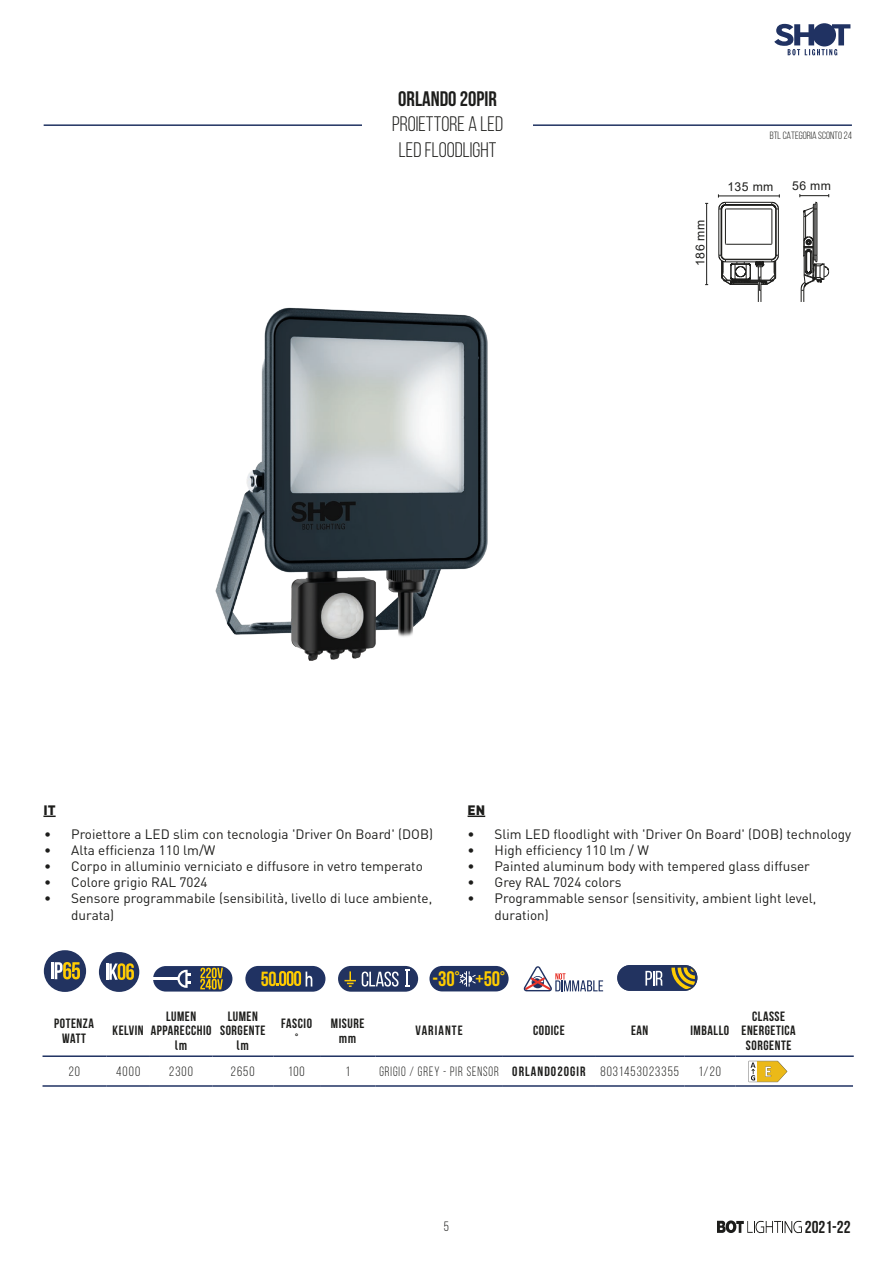
<style>
.page{position:relative;width:893px;height:1263px;background:#fff}
.page>*{position:absolute;margin:0;border:0;box-sizing:border-box;transform-origin:0 0}
.t1{font:21px/25.2px "Bebas Neue";color:#1d1d1b;text-align:center}
.t2{font:700 21px "Bebas Neue";color:#1d1d1b}
.t3{font:700 21px "Bebas Neue";color:#fc0}
.t4{font:700 20.4px "Bebas Neue";color:#fc0}
.t5{font:700 17.25px "Bebas Neue";color:#1d1d1b}
.t6{font:13.5px/16.2px "DIN";color:#1d1d1b}
.t7{font:700 13.5px/14.4px "Bebas Neue";letter-spacing:.04em;color:#1d1d1b;text-align:center}
.t8{font:13.5px "Bebas Neue";letter-spacing:.08em;color:#1d1d1b;scale:.9 1}
.t9{font:13.5px "Bebas Neue";letter-spacing:.08em;color:#1d1d1b}
.t10{font:700 13.5px "Bebas Neue";letter-spacing:.08em;color:#1d1d1b}
.t11{font:700 condensed 13.5px "DIN Pro";color:#1d1d1b}
.t12{font:900 13.5px "DIN";color:#1d1d1b}
.t13{font:12.15px "Arial";letter-spacing:.03em;color:#1d1d1b}
.t14{font:10.5px "Bebas Neue";color:#1d1d1b}
.s1{font-weight:700}
</style>
<div class="page">
<hr style="left:44px;top:124px;width:808px;height:2px;background:#203262">
<div style="left:363px;top:74px;width:170px;height:99px;background:#fff"></div>
<hr style="left:595px;top:1085px;width:89px;height:2px;background:#203262">
<hr style="left:684px;top:1085px;width:51px;height:2px;background:#203262">
<hr style="left:150px;top:1085px;width:62px;height:2px;background:#203262">
<hr style="left:212px;top:1085px;width:61px;height:2px;background:#203262">
<hr style="left:43px;top:1085px;width:63px;height:2px;background:#203262">
<hr style="left:106px;top:1085px;width:44px;height:2px;background:#203262">
<hr style="left:273px;top:1085px;width:47px;height:2px;background:#203262">
<hr style="left:320px;top:1085px;width:55px;height:2px;background:#203262">
<hr style="left:375px;top:1085px;width:128px;height:2px;background:#203262">
<hr style="left:503px;top:1085px;width:92px;height:2px;background:#203262">
<hr style="left:802px;top:1055px;width:52px;height:2px;background:#203262">
<hr style="left:735px;top:1085px;width:67px;height:2px;background:#203262">
<hr style="left:802px;top:1085px;width:51px;height:2px;background:#203262">
<hr style="left:718px;top:196px;width:61px;height:1px;background:#1d1d1b">
<hr style="left:706px;top:203px;width:1px;height:82px;background:#1d1d1b">
<svg style="left:800px;top:194px;width:29px;height:108px"></svg>
<hr style="left:719px;top:209px;width:1px;height:46px;background:#1d1d1b">
<hr style="left:776px;top:209px;width:1px;height:46px;background:#1d1d1b">
<hr style="left:778px;top:209px;width:1px;height:46px;background:#1d1d1b">
<hr style="left:725px;top:204px;width:47px;height:1px;background:#1d1d1b">
<hr style="left:725px;top:202px;width:47px;height:1px;background:#1d1d1b">
<hr style="left:726px;top:209px;width:45px;height:1px;background:#1d1d1b">
<hr style="left:725px;top:210px;width:1px;height:33px;background:#1d1d1b">
<hr style="left:721px;top:209px;width:1px;height:46px;background:#1d1d1b">
<hr style="left:772px;top:210px;width:1px;height:33px;background:#1d1d1b">
<hr style="left:726px;top:205px;width:46px;height:1px;background:#1d1d1b">
<hr style="left:775px;top:209px;width:1px;height:46px;background:#1d1d1b">
<hr style="left:726px;top:244px;width:45px;height:1px;background:#1d1d1b">
<svg style="left:718px;top:194px;width:9px;height:16px"></svg>
<svg style="left:771px;top:194px;width:9px;height:16px"></svg>
<svg style="left:718px;top:255px;width:61px;height:47px"></svg>
<img style="left:215px;top:307px;width:273px;height:354px">
<svg style="left:43px;top:815px;width:13px;height:2px"></svg>
<svg style="left:468px;top:815px;width:17px;height:2px"></svg>
<svg style="left:524px;top:966px;width:79px;height:25px"></svg>
<div style="left:338px;top:966px;width:80px;height:26px;background:#223360;border-radius:13px"></div>
<svg style="left:362px;top:971px;width:37px;height:15px"></svg>
<svg style="left:344px;top:971px;width:12px;height:16px"></svg>
<svg style="left:405px;top:969px;width:4px;height:18px"></svg>
<div style="left:44px;top:950px;width:42px;height:42px;background:#223360;border-radius:21px"></div>
<hr style="left:51px;top:962px;width:3px;height:17px;background:#fff">
<svg style="left:55px;top:962px;width:25px;height:17px"></svg>
<div style="left:99px;top:952px;width:40px;height:40px;background:#223360;border-radius:20px"></div>
<svg style="left:106px;top:963px;width:28px;height:17px"></svg>
<svg style="left:617px;top:965px;width:80px;height:26px;background:#585e69"></svg>
<div style="left:153px;top:966px;width:79px;height:25px;background:#203262;border-radius:13px"></div>
<svg style="left:200px;top:968px;width:23px;height:21px"></svg>
<hr style="left:153px;top:978px;width:26px;height:2px;background:#fff">
<svg style="left:177px;top:970px;width:14px;height:18px"></svg>
<div style="left:245px;top:966px;width:80px;height:26px;background:#203262;border-radius:13px"></div>
<svg style="left:276px;top:971px;width:36px;height:15px"></svg>
<svg style="left:43px;top:1055px;width:810px;height:27px"></svg>
<div style="left:429px;top:966px;width:80px;height:25px;background:#203262;border-radius:13px"></div>
<svg style="left:459px;top:971px;width:17px;height:16px"></svg>
<svg style="left:717px;top:1220px;width:85px;height:13px"></svg>
<svg style="left:774px;top:24px;width:76px;height:31px"></svg>
<h1 class="t2" style="left:398px;top:87px;width:100px">ORLANDO 20PIR</h1>
<h1 class="t1" style="left:392px;top:111px;width:112px">PROIETTORE A LED<br>LED FLOODLIGHT</h1>
<p class="t13" style="left:692px;top:266px;width:47px;rotate:-90deg">186 mm</p>
<p class="t14" style="left:770px;top:130px;width:84px">BTL CATEGORIA SCONTO 24</p>
<p class="t13" style="left:727px;top:178px;width:47px">135 mm</p>
<p class="t13" style="left:792px;top:177px;width:40px">56 mm</p>
<p class="t12" style="left:43px;top:800px;width:14px">IT</p>
<p class="t6" style="left:44px;top:825px;width:390px">• Proiettore a LED slim con tecnologia 'Driver On Board' (DOB)</p>
<p class="t6" style="left:44px;top:841px;width:173px">• Alta efficienza 110 lm/W</p>
<p class="t6" style="left:44px;top:858px;width:380px">• Corpo in alluminio verniciato e diffusore in vetro temperato</p>
<p class="t6" style="left:44px;top:874px;width:165px">• Colore grigio RAL 7024</p>
<p class="t6" style="left:71px;top:890px;width:363px;text-indent:-27px">• Sensore programmabile (sensibilità, livello di luce ambiente, durata)</p>
<p class="t12" style="left:468px;top:800px;width:19px">EN</p>
<p class="t6" style="left:468px;top:825px;width:385px">• Slim LED floodlight with 'Driver On Board' (DOB) technology</p>
<p class="t6" style="left:468px;top:841px;width:183px">• High efficiency 110 lm / W</p>
<p class="t6" style="left:468px;top:858px;width:344px">• Painted aluminum body with tempered glass diffuser</p>
<p class="t6" style="left:468px;top:874px;width:155px">• Grey RAL 7024 colors</p>
<p class="t6" style="left:495px;top:890px;width:323px;text-indent:-27px">• Programmable sensor (sensitivity, ambient light level, duration)</p>
<h2 class="t4" style="left:261px;top:968px;width:17px">50</h2>
<h1 class="t3" style="left:432px;top:967px;width:74px">-30° +50°</h1>
<p class="t7" style="left:151px;top:1009px;width:62px">LUMEN<br>APPARECCHIO</p>
<p class="t11" style="left:175px;top:1035px;width:14px">lm</p>
<p class="t7" style="left:54px;top:1016px;width:41px">POTENZA<br>WATT</p>
<p class="t7" style="left:113px;top:1023px;width:33px">KELVIN</p>
<p class="t7" style="left:220px;top:1009px;width:47px">LUMEN<br>SORGENTE</p>
<p class="t11" style="left:237px;top:1035px;width:14px">lm</p>
<p class="t7" style="left:281px;top:1016px;width:32px">FASCIO °</p>
<p class="t7" style="left:331px;top:1016px;width:35px">MISURE</p>
<p class="t11" style="left:339px;top:1028px;width:19px">mm</p>
<p class="t10" style="left:415px;top:1023px;width:49px">VARIANTE</p>
<p class="t7" style="left:533px;top:1023px;width:33px">CODICE</p>
<p class="t7" style="left:631px;top:1023px;width:19px">EAN</p>
<p class="t7" style="left:690px;top:1023px;width:40px">IMBALLO</p>
<p class="t9" style="left:69px;top:1064px;width:13px">20</p>
<p class="t9" style="left:116px;top:1064px;width:26px">4000</p>
<p class="t9" style="left:169px;top:1064px;width:25px">2300</p>
<p class="t9" style="left:231px;top:1064px;width:25px">2650</p>
<p class="t9" style="left:288px;top:1064px;width:18px">100</p>
<p class="t9" style="left:346px;top:1064px;width:5px">1</p>
<p class="t8" style="left:379px;top:1064px;width:334px">GRIGIO / GREY - PIR SENSOR <span class="s1">ORLANDO20GIR</span> 8031453023355</p>
<p class="t9" style="left:699px;top:1064px;width:24px">1/20</p>
<p class="t7" style="left:741px;top:1009px;width:56px">CLASSE<br>ENERGETICA<br>SORGENTE</p>
<p class="t9" style="left:444px;top:1219px;width:7px">5</p>
<p class="t5" style="left:805px;top:1217px;width:47px">2021-22</p>
</div>
